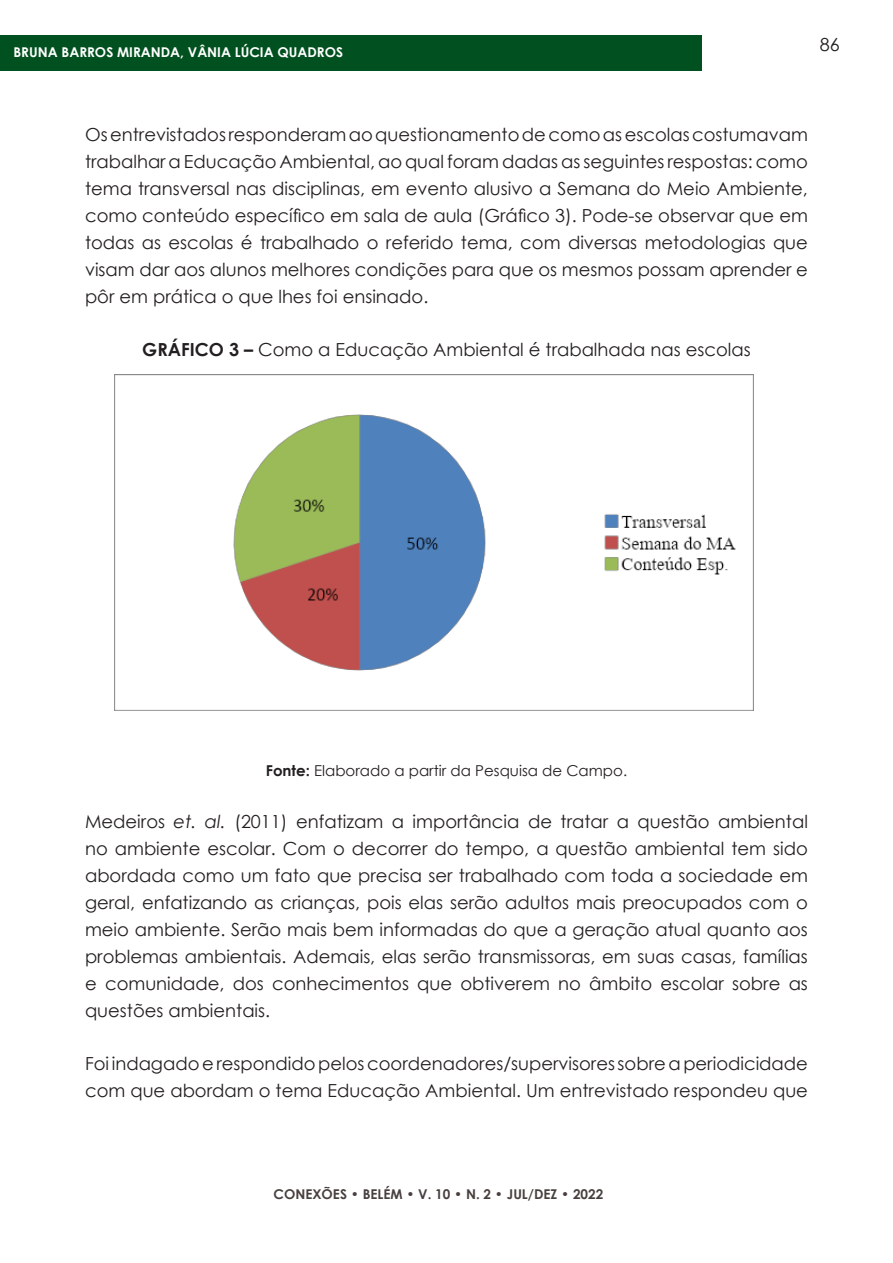
<style>
.page{position:relative;width:893px;height:1263px;background:#fff}
.page>*{position:absolute;margin:0;border:0;box-sizing:border-box;transform-origin:0 0}
.PARÁGRAFO{font:18px/27px "Century Gothic";color:#231f20;text-align:justify}
.PARÁGRAFO-2{font:15px "Century Gothic";color:#231f20}
.t1{font:700 13.5px "Century Gothic";color:#48403e}
.t2{font:700 13.5px "Century Gothic";color:#fff}
.s1{font-weight:700}
.s2{font-style:italic}
</style>
<div class="page">
<div style="left:0;top:36px;width:702px;height:35px;background:#00511f"></div>
<img style="left:115px;top:374px;width:639px;height:336px">
<p class="t2" style="left:13px;top:42px;width:331px">BRUNA BARROS MIRANDA, VÂNIA LÚCIA QUADROS</p>
<p class="PARÁGRAFO" style="left:820px;top:30px;width:21px">86</p>
<p class="PARÁGRAFO" style="left:85px;top:121px;width:724px">Os entrevistados responderam ao questionamento de como as escolas costumavam trabalhar a Educação Ambiental, ao qual foram dadas as seguintes respostas: como tema transversal nas disciplinas, em evento alusivo a Semana do Meio Ambiente, como conteúdo específico em sala de aula (Gráfico 3). Pode-se observar que em todas as escolas é trabalhado o referido tema, com diversas metodologias que visam dar aos alunos melhores condições para que os mesmos possam aprender e pôr em prática o que lhes foi ensinado.</p>
<p class="PARÁGRAFO" style="left:142px;top:335px;width:610px"><span class="s1">GRÁFICO 3 –</span> Como a Educação Ambiental é trabalhada nas escolas</p>
<p class="PARÁGRAFO-2" style="left:266px;top:760px;width:363px"><span class="s1">Fonte:</span> Elaborado a partir da Pesquisa de Campo.</p>
<p class="PARÁGRAFO" style="left:85px;top:808px;width:724px">Medeiros <span class="s2">et. al.</span> (2011) enfatizam a importância de tratar a questão ambiental no ambiente escolar. Com o decorrer do tempo, a questão ambiental tem sido abordada como um fato que precisa ser trabalhado com toda a sociedade em geral, enfatizando as crianças, pois elas serão adultos mais preocupados com o meio ambiente. Serão mais bem informadas do que a geração atual quanto aos problemas ambientais. Ademais, elas serão transmissoras, em suas casas, famílias e comunidade, dos conhecimentos que obtiverem no âmbito escolar sobre as questões ambientais.</p>
<p class="PARÁGRAFO" style="left:85px;top:1049px;width:724px">Foi indagado e respondido pelos coordenadores/supervisores sobre a periodicidade com que abordam o tema Educação Ambiental. Um entrevistado respondeu que</p>
<p class="t1" style="left:274px;top:1183px;width:331px">CONEXÕES • BELÉM • V. 10 • N. 2 • JUL/DEZ • 2022</p>
</div>
